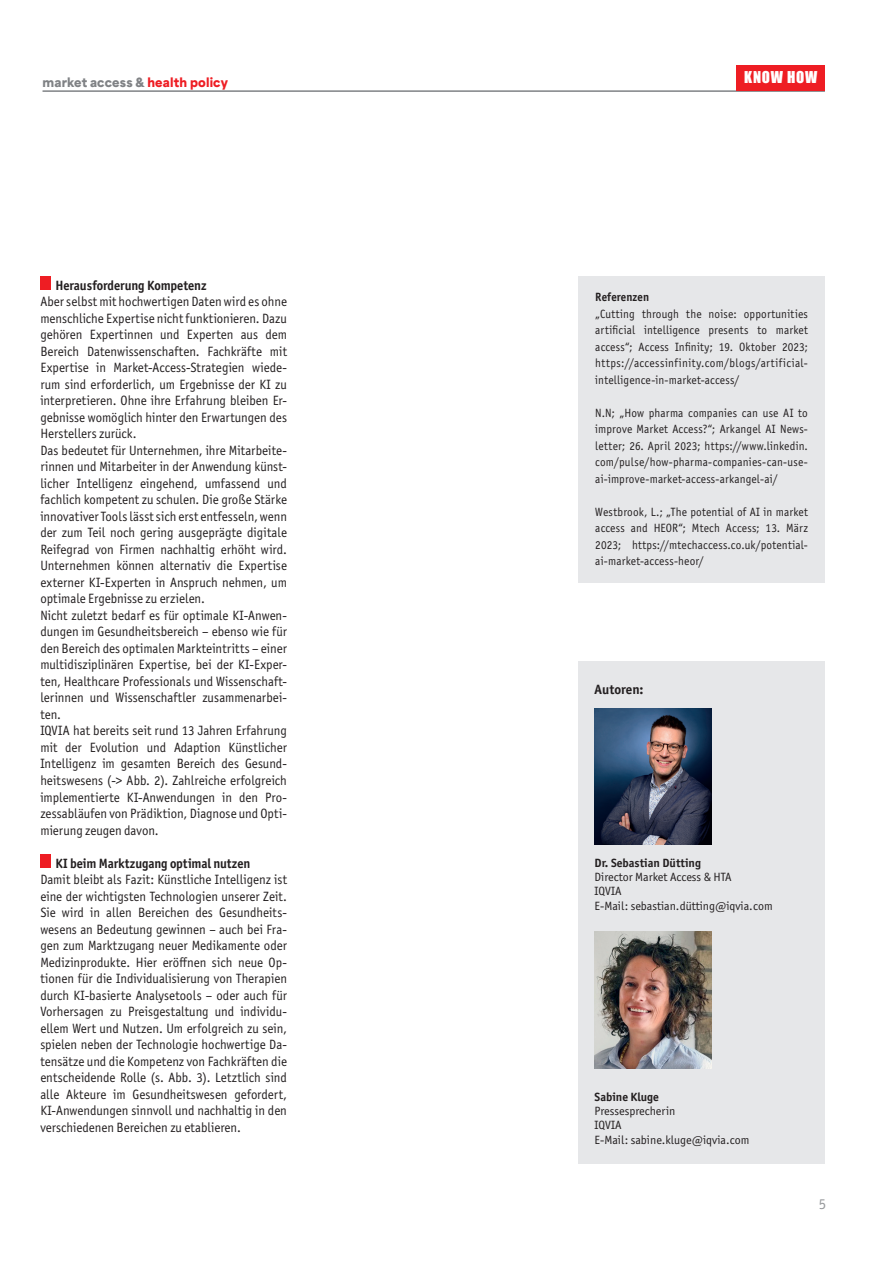
<style>
.page{position:relative;width:893px;height:1263px;background:#fff}
.page>*{position:absolute;margin:0;border:0;box-sizing:border-box;transform-origin:0 0}
.t1{font:15px "Impact";letter-spacing:.05em;color:#fff}
.t2{font:15px "Officina Sans ITC Pro";color:#97999c}
.t3{font:13.5px/16.5px "Officina Sans ITC Pro";color:#231f20;text-align:justify;scale:.95 1}
.t4{font:700 13.5px "Officina Sans ITC Pro";letter-spacing:-.005em;color:#231f20;scale:.95 1}
.t5{font:700 13.5px "Officina Sans ITC Pro";letter-spacing:-.005em;color:#231f20}
.t6{font:12px/16.5px "Officina Sans ITC Pro";letter-spacing:.01em;color:#231f20;text-align:justify;scale:.94 1}
.t7{font:12px "Officina Sans ITC Pro";letter-spacing:.01em;color:#231f20}
.t8{font:700 12px "Officina Sans ITC Pro";color:#231f20}
.t9{font:900 12px "Area Normal";letter-spacing:.015em;color:#808285}
.t10{font:700 12px "Officina Sans ITC Pro";color:#231f20;scale:.94 1}
.s1{color:#ee1d23}
</style>
<div class="page">
<hr style="left:43px;top:90px;width:782px;height:2px;background:#808285">
<div style="left:737px;top:65px;width:88px;height:26px;background:#ee1d23"></div>
<div style="left:40px;top:276px;width:10px;height:14px;background:#ee1d23"></div>
<div style="left:40px;top:854px;width:10px;height:13px;background:#ee1d23"></div>
<div style="left:578px;top:661px;width:247px;height:503px;background:#e6e7e9"></div>
<img style="left:595px;top:708px;width:116px;height:136px">
<img style="left:595px;top:932px;width:116px;height:136px">
<div style="left:578px;top:276px;width:247px;height:306px;background:#e6e7e9"></div>
<p class="t9" style="left:43px;top:71px;width:187px">market access &amp; <span class="s1">health policy</span></p>
<p class="t1" style="left:744px;top:66px;width:75px">KNOW HOW</p>
<p class="t4" style="left:55px;top:277px;width:161px">Herausforderung Kompetenz</p>
<p class="t3" style="left:40px;top:294px;width:261px">Aber selbst mit hochwertigen Daten wird es ohne menschliche Expertise nicht funktionieren. Dazu gehören Expertinnen und Experten aus dem Bereich Datenwissenschaften. Fachkräfte mit Expertise in Market-Access-Strategien wiede&shy;rum sind erforderlich, um Ergebnisse der KI zu interpretieren. Ohne ihre Erfahrung bleiben Er&shy;gebnisse womöglich hinter den Erwartungen des Herstellers zurück.</p>
<p class="t3" style="left:40px;top:442px;width:261px">Das bedeutet für Unternehmen, ihre Mitarbeite&shy;rinnen und Mitarbeiter in der Anwendung künst&shy;licher Intelligenz eingehend, umfassend und fachlich kompetent zu schulen. Die große Stärke innovativer Tools lässt sich erst entfesseln, wenn der zum Teil noch gering ausgeprägte digitale Reifegrad von Firmen nachhaltig erhöht wird.<br>Unternehmen können alternativ die Expertise externer KI-Experten in Anspruch nehmen, um optimale Ergebnisse zu erzielen.</p>
<p class="t3" style="left:40px;top:607px;width:261px">Nicht zuletzt bedarf es für optimale KI-Anwen&shy;dungen im Gesundheitsbereich – ebenso wie für den Bereich des optimalen Markteintritts – einer multidisziplinären Expertise, bei der KI-Exper&shy;ten, Healthcare Professionals und Wissenschaft&shy;lerinnen und Wissenschaftler zusammenarbei&shy;ten.</p>
<p class="t3" style="left:40px;top:723px;width:261px">IQVIA hat bereits seit rund 13 Jahren Erfahrung mit der Evolution und Adaption Künstlicher Intelligenz im gesamten Bereich des Gesund&shy;heitswesens (-&gt; Abb. 2). Zahlreiche erfolgreich implementierte KI-Anwendungen in den Pro&shy;zessabläufen von Prädiktion, Diagnose und Opti&shy;mierung zeugen davon.</p>
<p class="t4" style="left:55px;top:854px;width:207px">KI beim Marktzugang optimal nutzen</p>
<p class="t3" style="left:40px;top:871px;width:261px">Damit bleibt als Fazit: Künstliche Intelligenz ist eine der wichtigsten Technologien unserer Zeit.<br>Sie wird in allen Bereichen des Gesundheits&shy;wesens an Bedeutung gewinnen – auch bei Fra&shy;gen zum Marktzugang neuer Medikamente oder Medizinprodukte. Hier eröffnen sich neue Op&shy;tionen für die Individualisierung von Therapien durch KI-basierte Analysetools – oder auch für Vorhersagen zu Preisgestaltung und individu&shy;ellem Wert und Nutzen. Um erfolgreich zu sein, spielen neben der Technologie hochwertige Da&shy;tensätze und die Kompetenz von Fachkräften die entscheidende Rolle (s. Abb. 3). Letztlich sind alle Akteure im Gesundheitswesen gefordert, KI-Anwendungen sinnvoll und nachhaltig in den verschiedenen Bereichen zu etablieren.</p>
<p class="t10" style="left:595px;top:290px;width:59px">Referenzen</p>
<p class="t6" style="left:595px;top:305px;width:228px">„Cutting through the noise: opportunities artificial intelligence presents to market access“; Access Infinity; 19. Oktober 2023; https://accessinfinity.com/blogs/artificial&shy;intelligence-in-market-access/</p>
<p class="t6" style="left:595px;top:404px;width:228px">N.N; „How pharma companies can use AI to improve Market Access?“; Arkangel AI News&shy;letter; 26. April 2023; https://www.linkedin. com/pulse/how-pharma-companies-can-use&shy;ai-improve-market-access-arkangel-ai/</p>
<p class="t6" style="left:595px;top:503px;width:228px">Westbrook, L.; „The potential of AI in market access and HEOR“; Mtech Access; 13. März 2023; https://mtechaccess.co.uk/potential&shy;ai-market-access-heor/</p>
<p class="t5" style="left:595px;top:681px;width:50px">Autoren:</p>
<p class="t8" style="left:595px;top:855px;width:108px">Dr. Sebastian Dütting</p>
<p class="t7" style="left:595px;top:870px;width:139px">Director Market Access &amp; HTA</p>
<p class="t7" style="left:595px;top:884px;width:28px">IQVIA</p>
<p class="t7" style="left:595px;top:898px;width:180px">E-Mail: sebastian.dütting@iqvia.com</p>
<p class="t8" style="left:595px;top:1089px;width:66px">Sabine Kluge</p>
<p class="t7" style="left:595px;top:1104px;width:82px">Pressesprecherin</p>
<p class="t7" style="left:595px;top:1118px;width:28px">IQVIA</p>
<p class="t7" style="left:595px;top:1132px;width:156px">E-Mail: sabine.kluge@iqvia.com</p>
<p class="t2" style="left:819px;top:1195px;width:9px">5</p>
</div>
